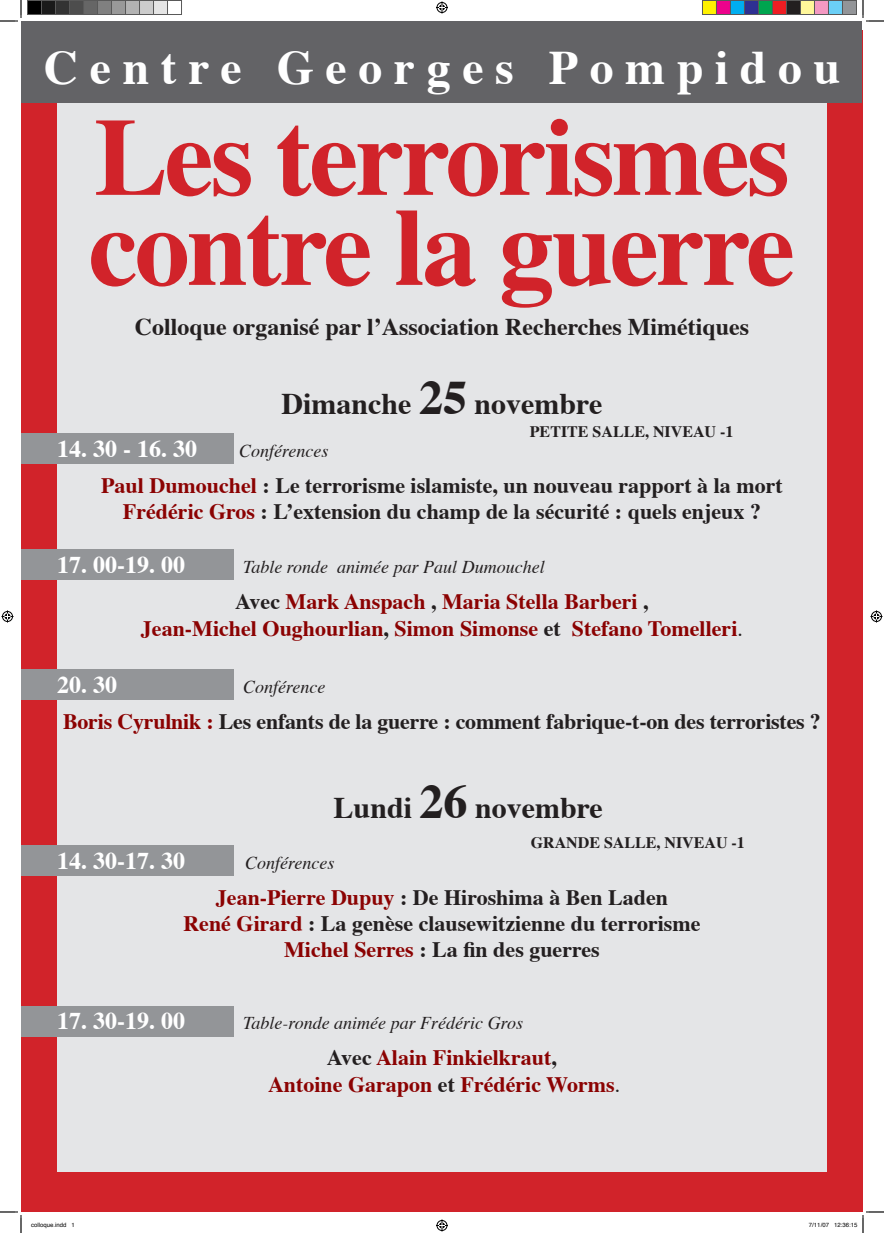
<style>
.page{position:relative;width:884px;height:1233px;background:#fff}
.page>*{position:absolute;margin:0;border:0;box-sizing:border-box;transform-origin:0 0}
.t1{font:700 110px/90px "Times";letter-spacing:-.025em;color:#d1232a}
.t2{font:700 48px "Times";letter-spacing:.24em;color:#fff}
.t3{font:700 30px "Times";color:#231f20}
.t4{font:700 24px "Times";color:#231f20}
.t5{font:700 24px "Times";color:#fff}
.t6{font:700 22px/26.4px "Times";color:#231f20;text-align:center}
.t7{font:700 22px/26.4px "Times";color:#8b0202;text-align:center}
.t8{font:italic 18px "Times";color:#231f20}
.t9{font:700 16px "Times";color:#231f20}
.t10{font:6px "Helvetica";color:#000}
.s1{font-size:48px}
.s2{color:#8b0202}
.s3{color:#231f20}
.s4{font-weight:400;color:#231f20}
</style>
<div class="page">
<div style="left:21px;top:30px;width:842px;height:1182px;background:#e4e5e7"></div>
<div style="left:22px;top:31px;width:34px;height:1153px;background:#d1232a"></div>
<div style="left:21px;top:1006px;width:212px;height:31px;background:#939598"></div>
<div style="left:22px;top:845px;width:212px;height:30px;background:#939598"></div>
<div style="left:21px;top:669px;width:213px;height:31px;background:#939598"></div>
<div style="left:22px;top:549px;width:212px;height:30px;background:#939598"></div>
<div style="left:21px;top:434px;width:213px;height:30px;background:#939598"></div>
<div style="left:22px;top:1172px;width:840px;height:40px;background:#d1232a"></div>
<div style="left:827px;top:31px;width:35px;height:1181px;background:#d1232a"></div>
<div style="left:22px;top:22px;width:840px;height:80px;background:#636366"></div>
<svg style="left:0;top:0;width:22px;height:22px"></svg>
<svg style="left:0;top:1211px;width:22px;height:22px"></svg>
<svg style="left:862px;top:0;width:22px;height:22px"></svg>
<svg style="left:436px;top:2px;width:12px;height:12px"></svg>
<svg style="left:436px;top:1219px;width:12px;height:12px"></svg>
<svg style="left:2px;top:610px;width:12px;height:12px"></svg>
<svg style="left:870px;top:610px;width:12px;height:12px"></svg>
<div style="left:28px;top:0;width:14px;height:14px;background:#000"></div>
<div style="left:27px;top:0;width:15px;height:15px;border:1px solid #595959"></div>
<div style="left:42px;top:0;width:14px;height:14px;background:#1a1a1a"></div>
<div style="left:41px;top:0;width:15px;height:15px;border:1px solid #595959"></div>
<div style="left:56px;top:0;width:14px;height:14px;background:#333"></div>
<div style="left:55px;top:0;width:15px;height:15px;border:1px solid #595959"></div>
<div style="left:70px;top:0;width:14px;height:14px;background:#4d4d4d"></div>
<div style="left:69px;top:0;width:15px;height:15px;border:1px solid #595959"></div>
<div style="left:84px;top:0;width:14px;height:14px;background:#666"></div>
<div style="left:83px;top:0;width:15px;height:15px;border:1px solid #595959"></div>
<div style="left:98px;top:0;width:14px;height:14px;background:#808080"></div>
<div style="left:97px;top:0;width:15px;height:15px;border:1px solid #595959"></div>
<div style="left:112px;top:0;width:14px;height:14px;background:#999"></div>
<div style="left:111px;top:0;width:15px;height:15px;border:1px solid #595959"></div>
<div style="left:126px;top:0;width:14px;height:14px;background:#b3b3b3"></div>
<div style="left:125px;top:0;width:15px;height:15px;border:1px solid #595959"></div>
<div style="left:140px;top:0;width:14px;height:14px;background:#ccc"></div>
<div style="left:139px;top:0;width:15px;height:15px;border:1px solid #595959"></div>
<div style="left:154px;top:0;width:14px;height:14px;background:#e5e5e5"></div>
<div style="left:153px;top:0;width:15px;height:15px;border:1px solid #595959"></div>
<div style="left:167px;top:0;width:15px;height:15px;border:1px solid #595959"></div>
<div style="left:702px;top:0;width:14px;height:14px;background:#fff101"></div>
<div style="left:702px;top:0;width:15px;height:15px;border:1px solid #595959"></div>
<div style="left:716px;top:0;width:14px;height:14px;background:#ed028c"></div>
<div style="left:716px;top:0;width:15px;height:15px;border:1px solid #595959"></div>
<div style="left:730px;top:0;width:14px;height:14px;background:#00aeef"></div>
<div style="left:730px;top:0;width:15px;height:15px;border:1px solid #595959"></div>
<div style="left:744px;top:0;width:14px;height:14px;background:#2e3092"></div>
<div style="left:744px;top:0;width:15px;height:15px;border:1px solid #595959"></div>
<div style="left:758px;top:0;width:14px;height:14px;background:#00a54f"></div>
<div style="left:758px;top:0;width:15px;height:15px;border:1px solid #595959"></div>
<div style="left:772px;top:0;width:14px;height:14px;background:#ee1d23"></div>
<div style="left:772px;top:0;width:15px;height:15px;border:1px solid #595959"></div>
<div style="left:786px;top:0;width:14px;height:14px;background:#231f20"></div>
<div style="left:786px;top:0;width:15px;height:15px;border:1px solid #595959"></div>
<div style="left:800px;top:0;width:14px;height:14px;background:#fff79a"></div>
<div style="left:800px;top:0;width:15px;height:15px;border:1px solid #595959"></div>
<div style="left:814px;top:0;width:14px;height:14px;background:#f499c2"></div>
<div style="left:814px;top:0;width:15px;height:15px;border:1px solid #595959"></div>
<div style="left:828px;top:0;width:14px;height:14px;background:#6bcff6"></div>
<div style="left:828px;top:0;width:15px;height:15px;border:1px solid #595959"></div>
<div style="left:842px;top:0;width:14px;height:14px;background:#939598"></div>
<div style="left:842px;top:0;width:15px;height:15px;border:1px solid #595959"></div>
<svg style="left:862px;top:1211px;width:22px;height:22px"></svg>
<h2 class="t2" style="left:44px;top:35px;width:798px">Centre Georges Pompidou</h2>
<h1 class="t1" style="left:89px;top:117px;width:708px">Les terrorismes contre la guerre</h1>
<p class="t4" style="left:135px;top:311px;width:616px">Colloque organisé par lʼAssociation Recherches Mimétiques</p>
<h3 class="t3" style="left:282px;top:383px;width:322px">Dimanche <span class="s1">25</span> novembre</h3>
<p class="t9" style="left:530px;top:421px;width:205px">PETITE SALLE, NIVEAU -1</p>
<p class="t5" style="left:57px;top:432px;width:141px">14. 30 - 16. 30</p>
<p class="t8" style="left:239px;top:439px;width:91px">Conférences</p>
<p class="t6" style="left:101px;top:473px;width:683px"><span class="s2">Paul Dumouchel</span> : Le terrorisme islamiste, un nouveau rapport à la mort<br><span class="s2">Frédéric Gros</span> : Lʼextension du champ de la sécurité : quels enjeux ?</p>
<p class="t5" style="left:57px;top:549px;width:129px">17. 00-19. 00</p>
<p class="t8" style="left:243px;top:556px;width:303px">Table ronde animée par Paul Dumouchel</p>
<p class="t7" style="left:141px;top:589px;width:603px"><span class="s3">Avec</span> Mark Anspach <span class="s3">,</span> Maria Stella Barberi <span class="s3">,<br></span>Jean-Michel Oughourlian<span class="s3">,</span> Simon Simonse <span class="s3">et</span> Stefano Tomelleri<span class="s4">.</span></p>
<p class="t5" style="left:57px;top:669px;width:61px">20. 30</p>
<p class="t8" style="left:243px;top:676px;width:84px">Conférence</p>
<p class="t6" style="left:63px;top:709px;width:759px"><span class="s2">Boris Cyrulnik :</span> Les enfants de la guerre : comment fabrique-t-on des terroristes ?</p>
<h3 class="t3" style="left:334px;top:788px;width:271px">Lundi <span class="s1">26</span> novembre</h3>
<p class="t9" style="left:531px;top:831px;width:216px">GRANDE SALLE, NIVEAU -1</p>
<p class="t5" style="left:57px;top:844px;width:129px">14. 30-17. 30</p>
<p class="t8" style="left:245px;top:851px;width:91px">Conférences</p>
<p class="t6" style="left:183px;top:884px;width:519px"><span class="s2">Jean-Pierre Dupuy</span> : De Hiroshima à Ben Laden<br><span class="s2">René Girard</span> : La genèse clausewitzienne du terrorisme<br><span class="s2">Michel Serres</span> : La fin des guerres</p>
<p class="t5" style="left:57px;top:1005px;width:129px">17. 30-19. 00</p>
<p class="t8" style="left:243px;top:1012px;width:281px">Table-ronde animée par Frédéric Gros</p>
<p class="t7" style="left:268px;top:1045px;width:354px"><span class="s3">Avec</span> Alain Finkielkraut<span class="s3">,<br></span>Antoine Garapon <span class="s3">et</span> Frédéric Worms<span class="s4">.</span></p>
<p class="t10" style="left:31px;top:1220px;width:45px">colloque.indd 1</p>
<p class="t10" style="left:809px;top:1220px;width:50px">7/11/07 12:36:15</p>
</div>
